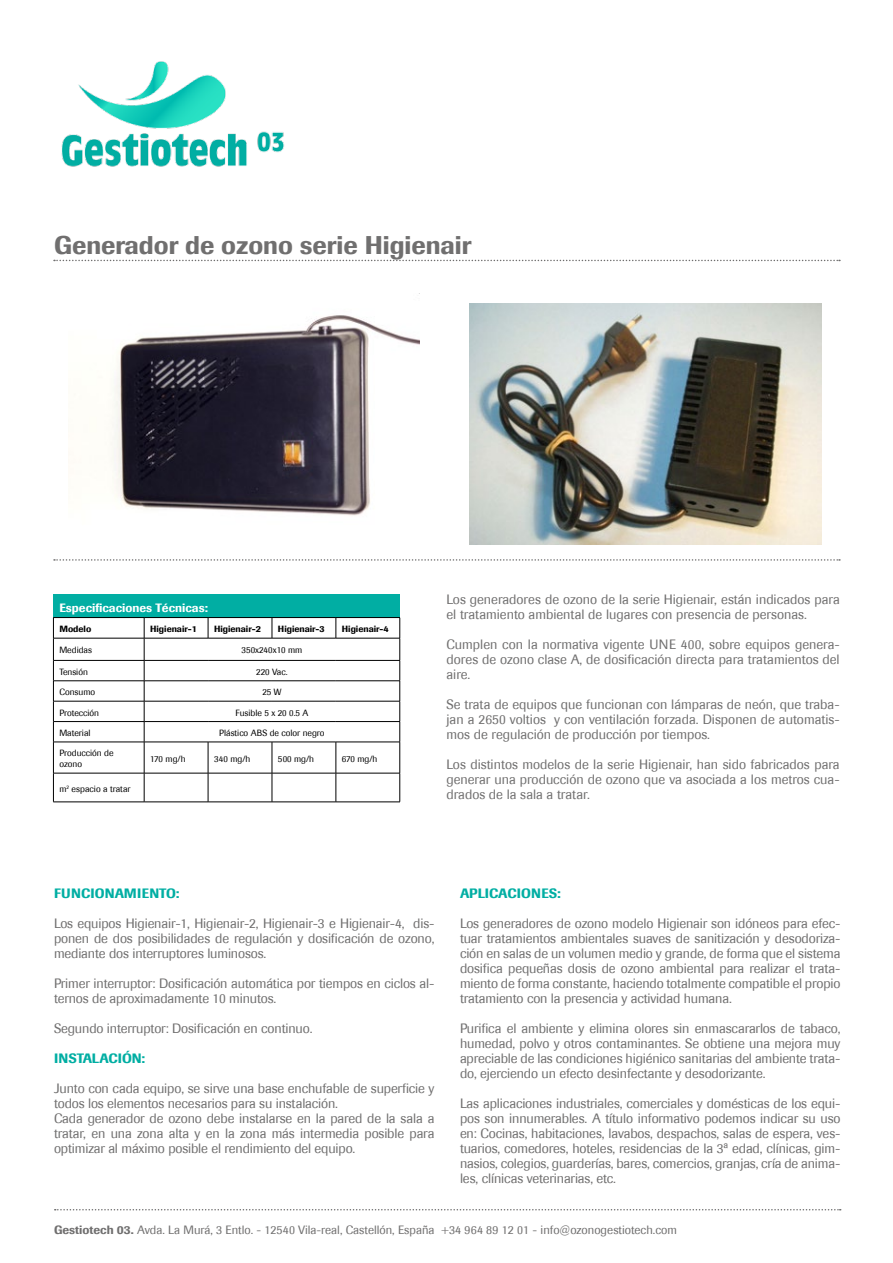
<style>
.page{position:relative;width:893px;height:1263px;background:#fff}
.page>*{position:absolute;margin:0;border:0;box-sizing:border-box;transform-origin:0 0}
.t1{font:500 25.5px "Imago";color:#706f6f}
.t2{font:13.5px/15px "Imago";letter-spacing:-.01em;color:#706f6f;text-align:justify}
.t3{font:500 13.5px "Imago";letter-spacing:.01em;color:#01aea3}
.t4{font:500 13.5px "Imago";letter-spacing:-.01em;color:#01aea3}
.t5{font:12px "Imago";color:#706f6f}
.t6{font:500 12px "Imago";color:#fff}
.t7{font:9px/10.8px "Imago";color:#000}
.t8{font:500 9px "Imago";color:#000}
.s1{font-weight:500}
</style>
<div class="page">
<img style="left:61px;top:61px;width:223px;height:106px">
<img style="left:110px;top:315px;width:310px;height:201px">
<img style="left:470px;top:303px;width:352px;height:242px">
<svg style="left:54px;top:260px;width:786px;height:1px"></svg>
<svg style="left:54px;top:559px;width:786px;height:2px"></svg>
<div style="left:53px;top:594px;width:347px;height:23px;background:#01aea3"></div>
<hr style="left:53px;top:617px;width:91px;height:1px;background:#000">
<hr style="left:144px;top:617px;width:64px;height:1px;background:#000">
<hr style="left:208px;top:617px;width:64px;height:1px;background:#000">
<svg style="left:208px;top:618px;width:1px;height:20px"></svg>
<hr style="left:272px;top:617px;width:64px;height:1px;background:#000">
<svg style="left:272px;top:618px;width:1px;height:20px"></svg>
<hr style="left:336px;top:617px;width:64px;height:1px;background:#000">
<svg style="left:336px;top:618px;width:1px;height:20px"></svg>
<hr style="left:53px;top:638px;width:91px;height:1px;background:#000">
<hr style="left:144px;top:638px;width:64px;height:1px;background:#000">
<hr style="left:208px;top:638px;width:64px;height:1px;background:#000">
<hr style="left:272px;top:638px;width:64px;height:1px;background:#000">
<hr style="left:336px;top:638px;width:64px;height:1px;background:#000">
<hr style="left:53px;top:660px;width:91px;height:1px;background:#000">
<hr style="left:144px;top:660px;width:64px;height:1px;background:#000">
<hr style="left:208px;top:660px;width:64px;height:1px;background:#000">
<hr style="left:272px;top:660px;width:64px;height:1px;background:#000">
<hr style="left:336px;top:660px;width:64px;height:1px;background:#000">
<hr style="left:53px;top:680px;width:91px;height:1px;background:#000">
<hr style="left:144px;top:680px;width:64px;height:1px;background:#000">
<hr style="left:208px;top:680px;width:64px;height:1px;background:#000">
<hr style="left:272px;top:680px;width:64px;height:1px;background:#000">
<hr style="left:336px;top:680px;width:64px;height:1px;background:#000">
<hr style="left:53px;top:701px;width:91px;height:1px;background:#000">
<hr style="left:144px;top:701px;width:64px;height:1px;background:#000">
<hr style="left:208px;top:701px;width:64px;height:1px;background:#000">
<hr style="left:272px;top:701px;width:64px;height:1px;background:#000">
<hr style="left:336px;top:701px;width:64px;height:1px;background:#000">
<hr style="left:53px;top:721px;width:91px;height:1px;background:#000">
<svg style="left:53px;top:618px;width:1px;height:124px"></svg>
<hr style="left:144px;top:721px;width:64px;height:1px;background:#000">
<svg style="left:144px;top:618px;width:1px;height:124px"></svg>
<hr style="left:208px;top:721px;width:64px;height:1px;background:#000">
<hr style="left:272px;top:721px;width:64px;height:1px;background:#000">
<hr style="left:336px;top:721px;width:64px;height:1px;background:#000">
<svg style="left:399px;top:618px;width:1px;height:124px"></svg>
<hr style="left:53px;top:742px;width:91px;height:1px;background:#000">
<hr style="left:53px;top:742px;width:1px;height:31px;background:#000">
<hr style="left:144px;top:742px;width:64px;height:1px;background:#000">
<hr style="left:144px;top:742px;width:1px;height:31px;background:#000">
<hr style="left:208px;top:742px;width:64px;height:1px;background:#000">
<hr style="left:208px;top:742px;width:1px;height:31px;background:#000">
<hr style="left:272px;top:742px;width:64px;height:1px;background:#000">
<hr style="left:272px;top:742px;width:1px;height:31px;background:#000">
<hr style="left:336px;top:742px;width:64px;height:1px;background:#000">
<hr style="left:336px;top:742px;width:1px;height:31px;background:#000">
<hr style="left:399px;top:742px;width:1px;height:31px;background:#000">
<hr style="left:53px;top:773px;width:91px;height:1px;background:#000">
<svg style="left:53px;top:773px;width:1px;height:29px"></svg>
<hr style="left:144px;top:773px;width:64px;height:1px;background:#000">
<svg style="left:144px;top:773px;width:1px;height:29px"></svg>
<hr style="left:208px;top:773px;width:64px;height:1px;background:#000">
<svg style="left:208px;top:773px;width:1px;height:29px"></svg>
<hr style="left:272px;top:773px;width:64px;height:1px;background:#000">
<svg style="left:272px;top:773px;width:1px;height:29px"></svg>
<hr style="left:336px;top:773px;width:64px;height:1px;background:#000">
<svg style="left:336px;top:773px;width:1px;height:29px"></svg>
<svg style="left:399px;top:773px;width:1px;height:29px"></svg>
<hr style="left:53px;top:802px;width:91px;height:1px;background:#000">
<hr style="left:144px;top:802px;width:64px;height:1px;background:#000">
<hr style="left:208px;top:802px;width:64px;height:1px;background:#000">
<hr style="left:272px;top:802px;width:64px;height:1px;background:#000">
<hr style="left:336px;top:802px;width:64px;height:1px;background:#000">
<svg style="left:55px;top:1209px;width:786px;height:1px"></svg>
<h1 class="t1" style="left:54px;top:230px;width:419px">Generador de ozono serie Higienair</h1>
<p class="t6" style="left:59px;top:600px;width:150px">Especificaciones Técnicas:</p>
<p class="t8" style="left:59px;top:623px;width:33px">Modelo</p>
<p class="t8" style="left:150px;top:623px;width:48px">Higienair-1</p>
<p class="t8" style="left:214px;top:623px;width:48px">Higienair-2</p>
<p class="t8" style="left:278px;top:623px;width:48px">Higienair-3</p>
<p class="t8" style="left:342px;top:623px;width:48px">Higienair-4</p>
<p class="t7" style="left:59px;top:645px;width:34px">Medidas</p>
<p class="t7" style="left:241px;top:645px;width:62px">350x240x10 mm</p>
<p class="t7" style="left:59px;top:666px;width:30px">Tensión</p>
<p class="t7" style="left:256px;top:666px;width:33px">220 Vac.</p>
<p class="t7" style="left:59px;top:687px;width:37px">Consumo</p>
<p class="t7" style="left:262px;top:687px;width:21px">25 W</p>
<p class="t7" style="left:59px;top:707px;width:41px">Protección</p>
<p class="t7" style="left:236px;top:707px;width:74px">Fusible 5 x 20 0.5 A</p>
<p class="t7" style="left:59px;top:727px;width:33px">Material</p>
<p class="t7" style="left:219px;top:727px;width:107px">Plástico ABS de color negro</p>
<p class="t7" style="left:59px;top:748px;width:56px">Producción de ozono</p>
<p class="t7" style="left:150px;top:753px;width:37px">170 mg/h</p>
<p class="t7" style="left:214px;top:753px;width:38px">340 mg/h</p>
<p class="t7" style="left:278px;top:753px;width:38px">500 mg/h</p>
<p class="t7" style="left:342px;top:753px;width:37px">670 mg/h</p>
<p class="t7" style="left:59px;top:783px;width:73px">m<sup>2</sup> espacio a tratar</p>
<p class="t2" style="left:446px;top:592px;width:395px">Los generadores de ozono de la serie Higienair, están indicados para el tratamiento ambiental de lugares con presencia de personas.</p>
<p class="t2" style="left:446px;top:637px;width:395px">Cumplen con la normativa vigente UNE 400, sobre equipos genera&shy;dores de ozono clase A, de dosificación directa para tratamientos del aire.</p>
<p class="t2" style="left:446px;top:697px;width:395px">Se trata de equipos que funcionan con lámparas de neón, que traba&shy;jan a 2650 voltios y con ventilación forzada. Disponen de automatis&shy;mos de regulación de producción por tiempos.</p>
<p class="t2" style="left:446px;top:757px;width:395px">Los distintos modelos de la serie Higienair, han sido fabricados para generar una producción de ozono que va asociada a los metros cua&shy;drados de la sala a tratar.</p>
<p class="t3" style="left:54px;top:885px;width:127px">FUNCIONAMIENTO:</p>
<p class="t2" style="left:54px;top:916px;width:382px">Los equipos Higienair-1, Higienair-2, Higienair-3 e Higienair-4, dis&shy;ponen de dos posibilidades de regulación y dosificación de ozono, mediante dos interruptores luminosos.</p>
<p class="t2" style="left:54px;top:976px;width:382px">Primer interruptor: Dosificación automática por tiempos en ciclos al&shy;ternos de aproximadamente 10 minutos.</p>
<p class="t2" style="left:54px;top:1021px;width:260px">Segundo interruptor: Dosificación en continuo.</p>
<p class="t4" style="left:54px;top:1050px;width:93px">INSTALACIÓN:</p>
<p class="t2" style="left:54px;top:1081px;width:382px;text-align:left">Junto con cada equipo, se sirve una base enchufable de superficie y todos los elementos necesarios para su instalación.<br>Cada generador de ozono debe instalarse en la pared de la sala a tratar, en una zona alta y en la zona más intermedia posible para optimizar al máximo posible el rendimiento del equipo.</p>
<p class="t3" style="left:460px;top:885px;width:102px">APLICACIONES:</p>
<p class="t2" style="left:460px;top:916px;width:382px">Los generadores de ozono modelo Higienair son idóneos para efec&shy;tuar tratamientos ambientales suaves de sanitización y desodoriza&shy;ción en salas de un volumen medio y grande, de forma que el sistema dosifica pequeñas dosis de ozono ambiental para realizar el trata&shy;miento de forma constante, haciendo totalmente compatible el propio tratamiento con la presencia y actividad humana.</p>
<p class="t2" style="left:460px;top:1021px;width:382px">Purifica el ambiente y elimina olores sin enmascararlos de tabaco, humedad, polvo y otros contaminantes. Se obtiene una mejora muy apreciable de las condiciones higiénico sanitarias del ambiente trata&shy;do, ejerciendo un efecto desinfectante y desodorizante.</p>
<p class="t2" style="left:460px;top:1096px;width:382px">Las aplicaciones industriales, comerciales y domésticas de los equi&shy;pos son innumerables. A título informativo podemos indicar su uso en: Cocinas, habitaciones, lavabos, despachos, salas de espera, ves&shy;tuarios, comedores, hoteles, residencias de la 3ª edad, clínicas, gim&shy;nasios, colegios, guarderías, bares, comercios, granjas, cría de anima&shy;les, clínicas veterinarias, etc.</p>
<p class="t5" style="left:54px;top:1223px;width:624px"><span class="s1">Gestiotech 03.</span> Avda. La Murá, 3 Entlo. - 12540 Vila-real, Castellón, España +34 964 89 12 01 - info@ozonogestiotech.com</p>
</div>
